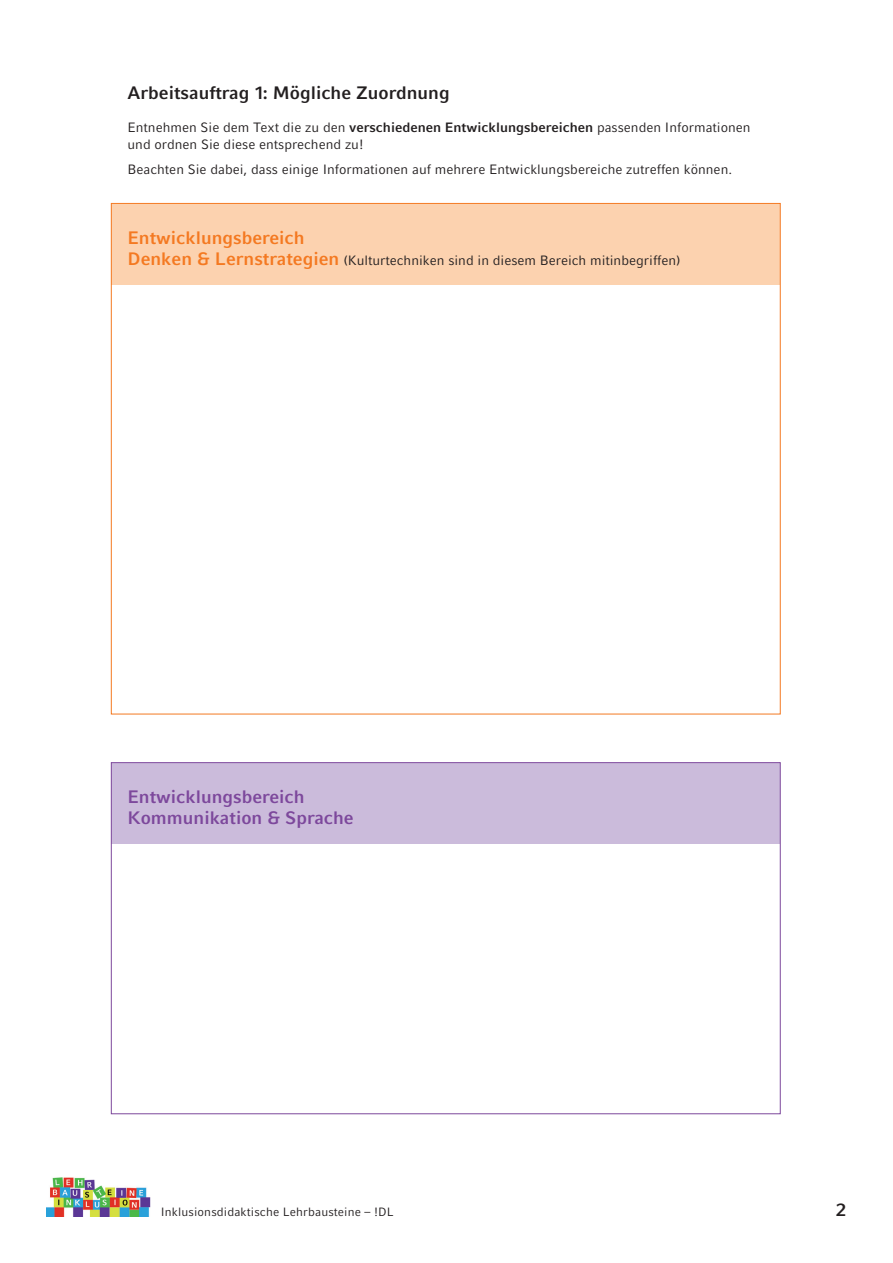
<style>
.page{position:relative;width:893px;height:1263px;background:#fff}
.page>*{position:absolute;margin:0;border:0;box-sizing:border-box;transform-origin:0 0}
.Head_12pt{font:700 18px "LMU Compatil Fact";color:#7d489c}
.Head_12pt-2{font:700 18px "LMU Compatil Fact";color:#231f20}
.Head_12pt-3{font:700 18px "LMU Compatil Fact";color:#f47921}
.Fließ{font:13.5px/16.5px "LMU Compatil Fact";color:#231f20}
.Head_12pt-4{font:13.5px "LMU Compatil Fact";color:#231f20}
.t1{font:12px "LMU Compatil Fact";letter-spacing:.01em;color:#231f20}
.s1{font-weight:700}
.s2{font-weight:700;font-size:18px;color:#f47921}
</style>
<div class="page">
<img style="left:47px;top:1177px;width:104px;height:39px">
<div style="left:112px;top:204px;width:668px;height:80px;background:#fcd2af"></div>
<div style="left:112px;top:763px;width:668px;height:81px;background:#cbbbdb"></div>
<p class="Head_12pt-2" style="left:128px;top:82px;width:324px">Arbeitsauftrag 1: Mögliche Zuordnung</p>
<p class="Fließ" style="left:128px;top:119px;width:625px">Entnehmen Sie dem Text die zu den <span class="s1">verschiedenen Entwicklungsbereichen</span> passenden Informationen und ordnen Sie diese entsprechend zu!</p>
<p class="Fließ" style="left:128px;top:161px;width:606px">Beachten Sie dabei, dass einige Informationen auf mehrere Entwicklungsbereiche zutreffen können.</p>
<p class="Head_12pt-3" style="left:128px;top:227px;width:179px">Entwicklungsbereich</p>
<p class="Head_12pt-4" style="left:128px;top:253px;width:555px"><span class="s2">Denken &amp; Lernstrategien</span> (Kulturtechniken sind in diesem Bereich mitinbegriffen)</p>
<p class="Head_12pt" style="left:128px;top:786px;width:179px">Entwicklungsbereich</p>
<p class="Head_12pt" style="left:128px;top:807px;width:228px">Kommunikation &amp; Sprache</p>
<p class="t1" style="left:161px;top:1205px;width:234px">Inklusionsdidaktische Lehrbausteine – !DL</p>
<p class="Head_12pt-2" style="left:836px;top:1199px;width:12px">2</p>
</div>
